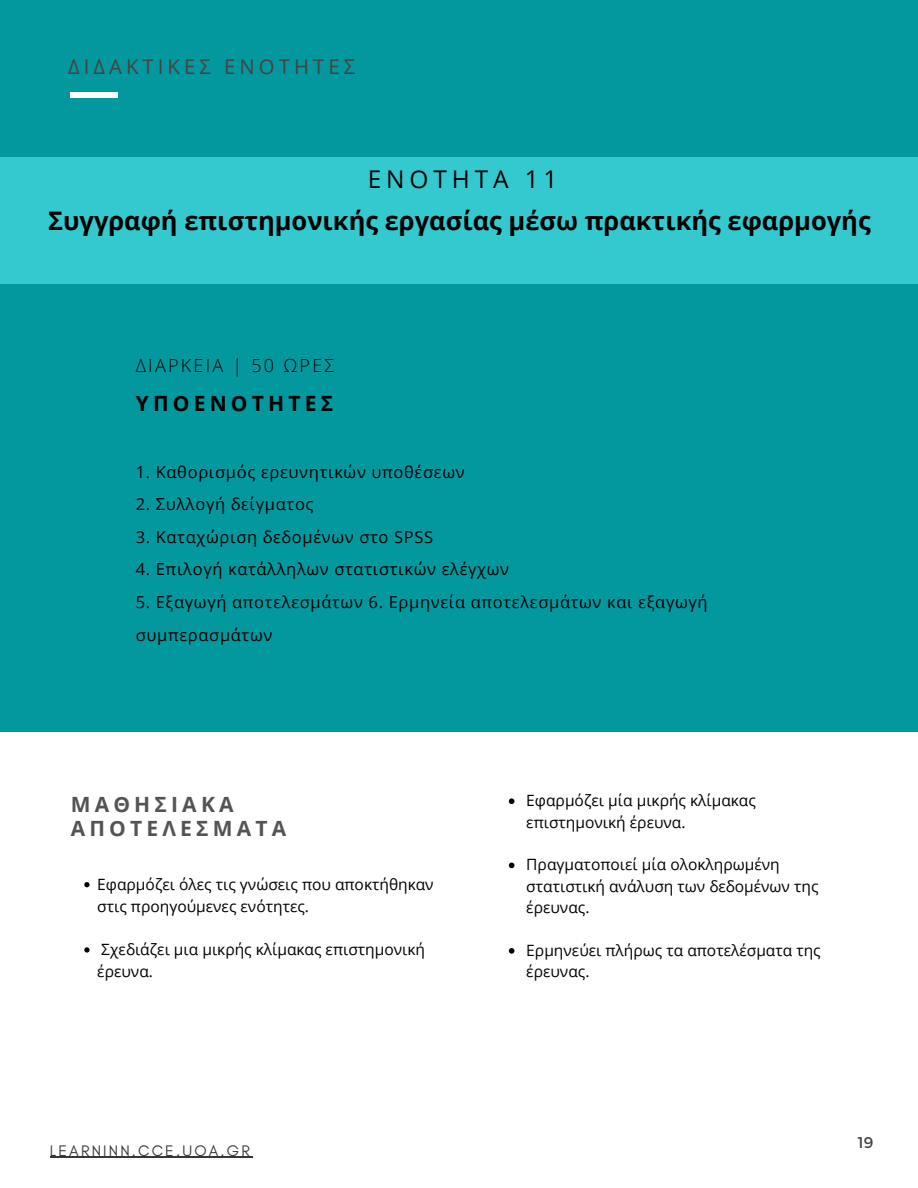
<style>
.page{position:relative;width:918px;height:1188px;background:#fff}
.page>*{position:absolute;margin:0;border:0;box-sizing:border-box;transform-origin:0 0}
.t1{font:700 25.5px "Open Sans";color:#000}
.t2{font:24.45px "Open Sans";letter-spacing:.2em;color:#000}
.t3{font:700 21px/23.7px "Open Sans";letter-spacing:.2em;color:#545454}
.t4{font:700 21px "Open Sans";letter-spacing:.2em;color:#000}
.t5{font:20.25px "Open Sans";letter-spacing:.2em;color:#444440}
.t6{font:300 18px "Open Sans";letter-spacing:.125em;color:#000}
.t7{font:16.5px/32.7px "Open Sans";letter-spacing:.04em;color:#000}
.t8{font:15.6px/21.3px "Open Sans";color:#000}
.t9{font:15.6px "Glacial Indifference";letter-spacing:.14em;color:#373737}
.t10{font:15.6px "Montserrat";color:#454545}
</style>
<div class="page">
<div style="left:0;top:0;width:918px;height:732px;background:#03989e"></div>
<div style="left:70px;top:92px;width:48px;height:5px;background:#fff"></div>
<svg style="left:84px;top:882px;width:6px;height:5px"></svg>
<svg style="left:84px;top:947px;width:6px;height:6px"></svg>
<svg style="left:509px;top:798px;width:5px;height:6px"></svg>
<svg style="left:509px;top:863px;width:5px;height:5px"></svg>
<svg style="left:509px;top:948px;width:5px;height:6px"></svg>
<div style="left:0;top:157px;width:918px;height:127px;background:#34c9cf"></div>
<hr style="left:50px;top:1157px;width:202px;height:1px;background:#373737">
<p class="t5" style="left:68px;top:53px;width:288px">ΔΙΔΑΚΤΙΚΕΣ ΕΝΟΤΗΤΕΣ</p>
<h2 class="t2" style="left:368px;top:162px;width:191px">ΕΝΟΤΗΤΑ 11</h2>
<h1 class="t1" style="left:48px;top:203px;width:824px">Συγγραφή επιστημονικής εργασίας μέσω πρακτικής εφαρμογής</h1>
<p class="t6" style="left:136px;top:353px;width:200px">ΔΙΑΡΚΕΙΑ | 50 ΩΡΕΣ</p>
<h3 class="t4" style="left:136px;top:388px;width:199px">ΥΠΟΕΝΟΤΗΤΕΣ</h3>
<p class="t7" style="left:136px;top:455px;width:331px">1. Καθορισμός ερευνητικών υποθέσεων</p>
<p class="t7" style="left:136px;top:487px;width:179px">2. Συλλογή δείγματος</p>
<p class="t7" style="left:136px;top:520px;width:299px">3. Καταχώριση δεδομένων στο SPSS</p>
<p class="t7" style="left:136px;top:553px;width:375px">4. Επιλογή κατάλληλων στατιστικών ελέγχων</p>
<p class="t7" style="left:136px;top:585px;width:574px">5. Εξαγωγή αποτελεσμάτων 6. Ερμηνεία αποτελεσμάτων και εξαγωγή συμπερασμάτων</p>
<h3 class="t3" style="left:71px;top:792px;width:217px">ΜΑΘΗΣΙΑΚΑ<br>ΑΠΟΤΕΛΕΣΜΑΤΑ</h3>
<p class="t8" style="left:526px;top:790px;width:231px">Εφαρμόζει μία μικρής κλίμακας επιστημονική έρευνα.</p>
<p class="t8" style="left:526px;top:854px;width:294px">Πραγματοποιεί μία ολοκληρωμένη στατιστική ανάλυση των δεδομένων της έρευνας.</p>
<p class="t8" style="left:526px;top:939px;width:296px">Ερμηνεύει πλήρως τα αποτελέσματα της έρευνας.</p>
<p class="t8" style="left:97px;top:873px;width:338px;line-height:21.8px">Εφαρμόζει όλες τις γνώσεις που αποκτήθηκαν στις προηγούμενες ενότητες.</p>
<p class="t8" style="left:97px;top:938px;width:329px;line-height:21.8px">Σχεδιάζει μια μικρής κλίμακας επιστημονική έρευνα.</p>
<p class="t9" style="left:50px;top:1141px;width:201px">LEARNINN.CCE.UOA.GR</p>
<p class="t10" style="left:858px;top:1133px;width:17px">19</p>
</div>
